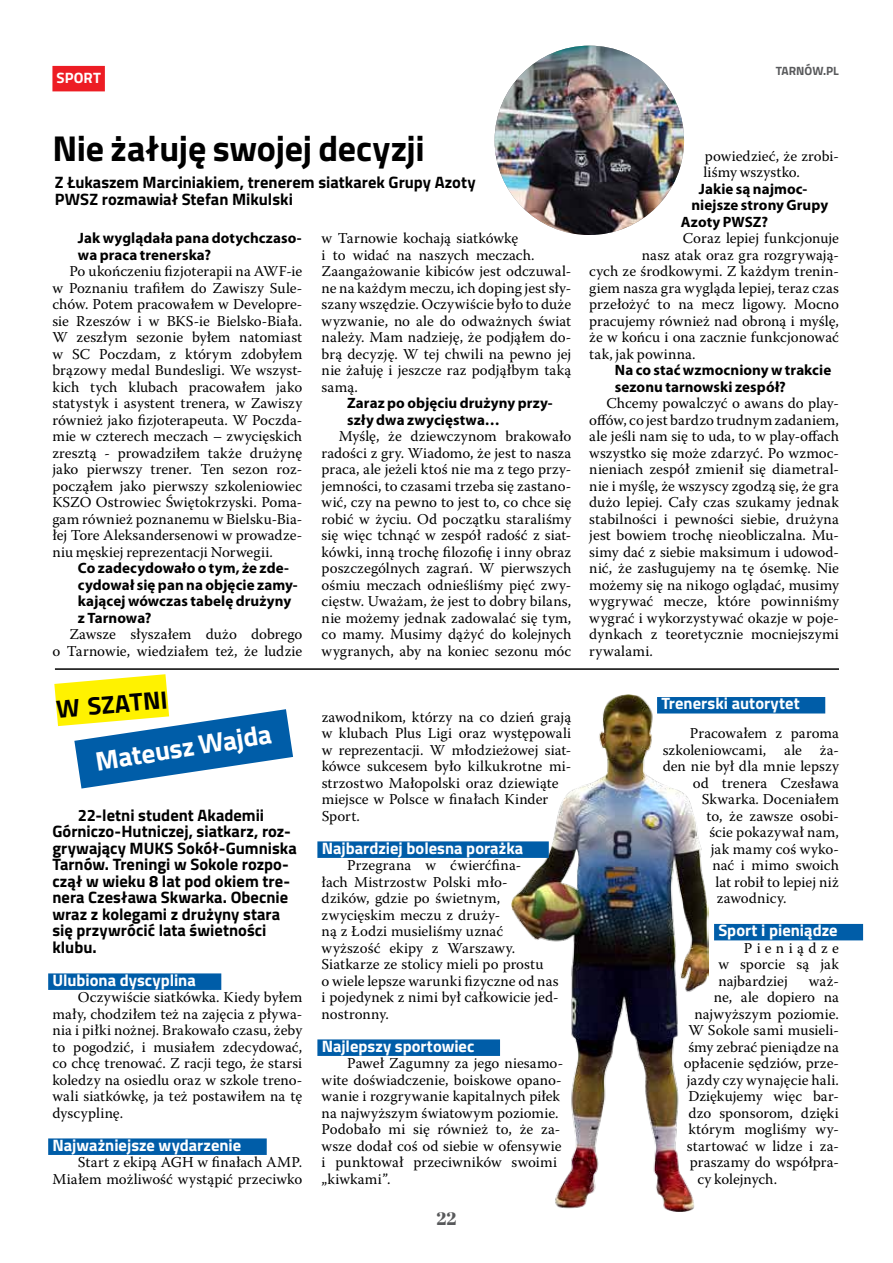
<style>
.page{position:relative;width:893px;height:1263px;background:#fff}
.page>*{position:absolute;margin:0;border:0;box-sizing:border-box;transform-origin:0 0}
.t1{font:700 36px "Titillium";letter-spacing:-.005em;color:#000}
.t2{font:700 27px "Titillium";color:#fff}
.t3{font:700 25.2px "Titillium";color:#000}
.t4{font:18px "Abril Fatface";color:#58595b}
.t5{font:700 16.5px/16.5px "Titillium";color:#000}
.t6{font:700 16.5px "Titillium";color:#fff}
.t7{font:15px/16.5px "Warnock Pro";letter-spacing:.005em;color:#000;text-align:justify}
.t8{font:700 15px/16.5px "Myriad Pro";letter-spacing:.005em;color:#000}
.t9{font:700 15px "Titillium";letter-spacing:.01em;color:#fff}
.t10{font:700 12px "Titillium";color:#58595b}
</style>
<div class="page">
<div style="left:52px;top:66px;width:53px;height:25px;background:#ed1d24"></div>
<svg style="left:54px;top:669px;width:239px;height:119px"></svg>
<img style="left:495px;top:46px;width:189px;height:189px;border-radius:95px">
<div style="left:48px;top:973px;width:173px;height:17px;background:#005da8"></div>
<div style="left:48px;top:1138px;width:219px;height:17px;background:#005da8"></div>
<img style="left:511px;top:695px;width:197px;height:517px">
<div style="left:317px;top:841px;width:232px;height:17px;background:#005da8"></div>
<div style="left:317px;top:1039px;width:183px;height:17px;background:#005da8"></div>
<div style="left:657px;top:697px;width:168px;height:16px;background:#005da8"></div>
<div style="left:714px;top:924px;width:149px;height:16px;background:#005da8"></div>
<hr style="left:55px;top:668px;width:784px;height:2px;background:#000">
<p class="t9" style="left:56px;top:66px;width:46px">SPORT</p>
<p class="t10" style="left:776px;top:62px;width:65px">TARNÓW.PL</p>
<h1 class="t1" style="left:52px;top:120px;width:374px">Nie żałuję swojej decyzji</h1>
<p class="t5" style="left:55px;top:173px;width:422px">Z Łukaszem Marciniakiem, trenerem siatkarek Grupy Azoty<br>PWSZ rozmawiał Stefan Mikulski</p>
<p class="t8" style="left:78px;top:229px;width:225px">Jak wyglądała pana dotychczaso&shy;wa praca trenerska?</p>
<p class="t7" style="left:52px;top:263px;width:251px;text-indent:17px">Po ukończeniu fizjoterapii na AWF-ie w Poznaniu trafiłem do Zawiszy Sule&shy;chów. Potem pracowałem w Developre&shy;sie Rzeszów i w BKS-ie Bielsko-Biała.<br>W zeszłym sezonie byłem natomiast w SC Poczdam, z którym zdobyłem brązowy medal Bundesligi. We wszyst&shy;kich tych klubach pracowałem jako statystyk i asystent trenera, w Zawiszy również jako fizjoterapeuta. W Poczda&shy;mie w czterech meczach – zwycięskich zresztą - prowadziłem także drużynę jako pierwszy trener. Ten sezon roz&shy;począłem jako pierwszy szkoleniowiec KSZO Ostrowiec Świętokrzyski. Poma&shy;gam również poznanemu w Bielsku-Bia&shy;łej Tore Aleksandersenowi w prowadze&shy;niu męskiej reprezentacji Norwegii.</p>
<p class="t8" style="left:78px;top:559px;width:221px">Co zadecydowało o tym, że zde&shy;cydował się pan na objęcie zamy&shy;kającej wówczas tabelę drużyny z Tarnowa?</p>
<p class="t7" style="left:52px;top:626px;width:251px;text-align:right">Zawsze słyszałem dużo dobrego<br>o Tarnowie, wiedziałem też, że ludzie</p>
<h3 class="t3" style="left:55px;top:690px;width:113px;rotate:-5deg">w szatni</h3>
<h2 class="t2" style="left:92px;top:741px;width:179px;rotate:-9deg">Mateusz Wajda</h2>
<p class="t5" style="left:52px;top:806px;width:246px;text-indent:26px">22-letni student Akademii<br>Górniczo-Hutniczej, siatkarz, roz&shy;grywający MUKS Sokół-Gumniska<br>Tarnów. Treningi w Sokole rozpo&shy;czął w wieku 8 lat pod okiem tre&shy;nera Czesława Skwarka. Obecnie wraz z kolegami z drużyny stara się przywrócić lata świetności klubu.</p>
<p class="t6" style="left:52px;top:967px;width:145px">Ulubiona dyscyplina</p>
<p class="t7" style="left:52px;top:989px;width:251px;text-indent:26px">Oczywiście siatkówka. Kiedy byłem mały, chodziłem też na zajęcia z pływa&shy;nia i piłki nożnej. Brakowało czasu, żeby to pogodzić, i musiałem zdecydować, co chcę trenować. Z racji tego, że starsi koledzy na osiedlu oraz w szkole treno&shy;wali siatkówkę, ja też postawiłem na tę dyscyplinę.</p>
<p class="t6" style="left:52px;top:1132px;width:190px">Najważniejsze wydarzenie</p>
<p class="t7" style="left:52px;top:1154px;width:251px;text-align:right">Start z ekipą AGH w finałach AMP.<br>Miałem możliwość wystąpić przeciwko</p>
<p class="t7" style="left:322px;top:230px;width:251px;text-align:left">w Tarnowie kochają siatkówkę<br>i to widać na naszych meczach.<br>Zaangażowanie kibiców jest odczuwal&shy;ne na każdym meczu, ich doping jest sły&shy;szany wszędzie. Oczywiście było to duże wyzwanie, no ale do odważnych świat należy. Mam nadzieję, że podjąłem do&shy;brą decyzję. W tej chwili na pewno jej nie żałuję i jeszcze raz podjąłbym taką samą.</p>
<p class="t8" style="left:347px;top:394px;width:207px">Zaraz po objęciu drużyny przy&shy;szły dwa zwycięstwa…</p>
<p class="t7" style="left:322px;top:428px;width:251px;text-indent:17px">Myślę, że dziewczynom brakowało radości z gry. Wiadomo, że jest to nasza praca, ale jeżeli ktoś nie ma z tego przy&shy;jemności, to czasami trzeba się zastano&shy;wić, czy na pewno to jest to, co chce się robić w życiu. Od początku staraliśmy się więc tchnąć w zespół radość z siat&shy;kówki, inną trochę filozofię i inny obraz poszczególnych zagrań. W pierwszych ośmiu meczach odnieśliśmy pięć zwy&shy;cięstw. Uważam, że jest to dobry bilans, nie możemy jednak zadowalać się tym, co mamy. Musimy dążyć do kolejnych wygranych, aby na koniec sezonu móc</p>
<p class="t7" style="left:322px;top:708px;width:251px;text-align:left">zawodnikom, którzy na co dzień grają w klubach Plus Ligi oraz występowali w reprezentacji. W młodzieżowej siat&shy;kówce sukcesem było kilkukrotne mi&shy;strzostwo Małopolski oraz dziewiąte miejsce w Polsce w finałach Kinder<br>Sport.</p>
<p class="t6" style="left:322px;top:835px;width:203px">Najbardziej bolesna porażka</p>
<p class="t7" style="left:322px;top:857px;width:239px;text-align:left;text-indent:26px">Przegrana w ćwierćfina-<br>łach Mistrzostw Polski mło&shy;dzików, gdzie po świetnym, zwycięskim meczu z druży-<br>ną z Łodzi musieliśmy uznać wyższość ekipy z Warszawy.<br>Siatkarze ze stolicy mieli po prostu<br>o wiele lepsze warunki fizyczne od nas i pojedynek z nimi był całkowicie jed&shy;nostronny.</p>
<p class="t6" style="left:322px;top:1033px;width:154px">Najlepszy sportowiec</p>
<p class="t7" style="left:322px;top:1055px;width:243px;text-align:left;text-indent:26px">Paweł Zagumny za jego niesamo&shy;wite doświadczenie, boiskowe opano&shy;wanie i rozgrywanie kapitalnych piłek na najwyższym światowym poziomie.<br>Podobało mi się również to, że za&shy;wsze dodał coś od siebie w ofensywie i punktował przeciwników swoimi „kiwkami”.</p>
<p class="t4" style="left:437px;top:1206px;width:21px">22</p>
<p class="t7" style="left:703px;top:147px;width:137px">powiedzieć, że zrobi&shy;liśmy wszystko.</p>
<p class="t8" style="left:699px;top:180px;width:110px">Jakie są najmoc-</p>
<p class="t8" style="left:691px;top:196px;width:138px">niejsze strony Grupy</p>
<p class="t8" style="left:681px;top:213px;width:89px">Azoty PWSZ?</p>
<p class="t7" style="left:683px;top:230px;width:158px">Coraz lepiej funkcjonuje</p>
<p class="t7" style="left:642px;top:246px;width:199px">nasz atak oraz gra rozgrywają-</p>
<p class="t7" style="left:589px;top:263px;width:251px">cych ze środkowymi. Z każdym trenin-</p>
<p class="t7" style="left:589px;top:279px;width:251px">giem nasza gra wygląda lepiej, teraz czas</p>
<p class="t7" style="left:589px;top:296px;width:251px">przełożyć to na mecz ligowy. Mocno</p>
<p class="t7" style="left:589px;top:312px;width:251px">pracujemy również nad obroną i myślę,</p>
<p class="t7" style="left:589px;top:329px;width:251px">że w końcu i ona zacznie funkcjonować</p>
<p class="t7" style="left:589px;top:345px;width:108px">tak, jak powinna.</p>
<p class="t8" style="left:615px;top:361px;width:218px">Na co stać wzmocniony w trakcie sezonu tarnowski zespół?</p>
<p class="t7" style="left:589px;top:395px;width:251px;text-indent:17px">Chcemy powalczyć o awans do play&shy;offów, co jest bardzo trudnym zadaniem, ale jeśli nam się to uda, to w play-offach wszystko się może zdarzyć. Po wzmoc&shy;nieniach zespół zmienił się diametral&shy;nie i myślę, że wszyscy zgodzą się, że gra dużo lepiej. Cały czas szukamy jednak stabilności i pewności siebie, drużyna jest bowiem trochę nieobliczalna. Mu&shy;simy dać z siebie maksimum i udowod&shy;nić, że zasługujemy na tę ósemkę. Nie możemy się na nikogo oglądać, musimy wygrywać mecze, które powinniśmy wygrać i wykorzystywać okazje w poje&shy;dynkach z teoretycznie mocniejszymi rywalami.</p>
<p class="t6" style="left:661px;top:691px;width:140px">Trenerski autorytet</p>
<p class="t7" style="left:690px;top:725px;width:151px">Pracowałem z paroma</p>
<p class="t7" style="left:663px;top:741px;width:178px">szkoleniowcami, ale ża-</p>
<p class="t7" style="left:663px;top:758px;width:178px">den nie był dla mnie lepszy</p>
<p class="t7" style="left:693px;top:774px;width:148px">od trenera Czesława</p>
<p class="t7" style="left:702px;top:791px;width:139px">Skwarka. Doceniałem</p>
<p class="t7" style="left:706px;top:807px;width:134px">to, że zawsze osobi-</p>
<p class="t7" style="left:709px;top:824px;width:131px">ście pokazywał nam,</p>
<p class="t7" style="left:711px;top:840px;width:130px">jak mamy coś wyko-</p>
<p class="t7" style="left:712px;top:857px;width:128px">nać i mimo swoich</p>
<p class="t7" style="left:715px;top:873px;width:125px">lat robił to lepiej niż</p>
<p class="t7" style="left:717px;top:890px;width:71px">zawodnicy.</p>
<p class="t6" style="left:718px;top:918px;width:121px">Sport i pieniądze</p>
<p class="t7" style="left:718px;top:939px;width:122px;text-indent:26px">Pieniądze w sporcie są jak najbardziej</p>
<p class="t7" style="left:809px;top:972px;width:32px">waż-</p>
<p class="t7" style="left:714px;top:989px;width:127px">ne, ale dopiero na</p>
<p class="t7" style="left:694px;top:1005px;width:146px">najwyższym poziomie.</p>
<p class="t7" style="left:688px;top:1022px;width:152px">W Sokole sami musieli-</p>
<p class="t7" style="left:688px;top:1038px;width:152px">śmy zebrać pieniądze na</p>
<p class="t7" style="left:684px;top:1055px;width:157px">opłacenie sędziów, prze-</p>
<p class="t7" style="left:687px;top:1071px;width:154px">jazdy czy wynajęcie hali.</p>
<p class="t7" style="left:688px;top:1088px;width:152px">Dziękujemy więc bar-</p>
<p class="t7" style="left:688px;top:1104px;width:152px">dzo sponsorom, dzięki</p>
<p class="t7" style="left:688px;top:1121px;width:152px">którym mogliśmy wy-</p>
<p class="t7" style="left:687px;top:1137px;width:154px">startować w lidze i za-</p>
<p class="t7" style="left:690px;top:1154px;width:151px">praszamy do współpra-</p>
<p class="t7" style="left:697px;top:1170px;width:81px">cy kolejnych.</p>
</div>
